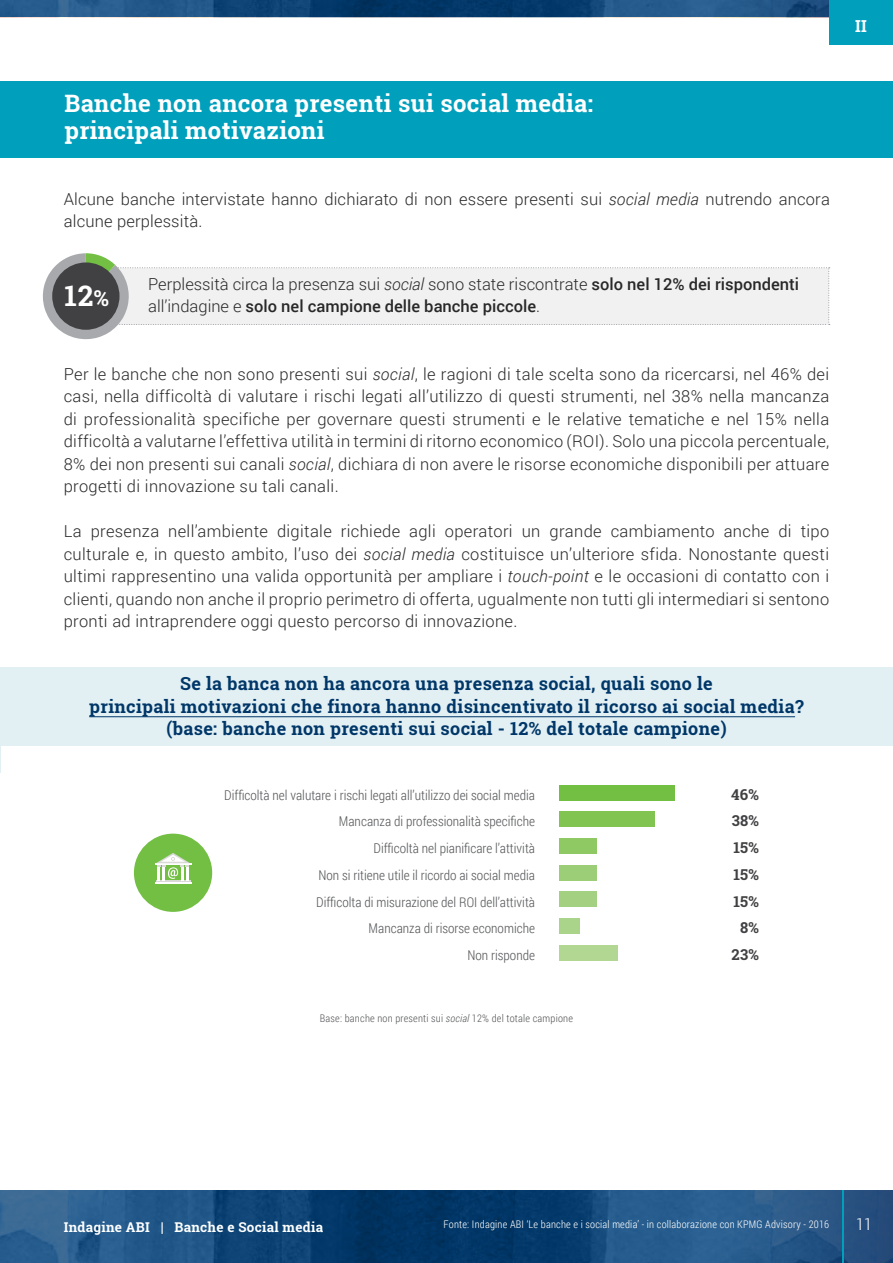
<style>
.page{position:relative;width:893px;height:1263px;background:#fff}
.page>*{position:absolute;margin:0;border:0;box-sizing:border-box;transform-origin:0 0}
.t1{font:336px "Chartwell Bars Vertical";color:#72bf44;scale:.62 1}
.t2{font:700 28.35px "Roboto Slab";color:#fff}
.t3{font:700 24px/27px "Roboto Slab";letter-spacing:.015em;color:#fff}
.t4{font:700 18px/22.5px "Roboto Slab";letter-spacing:.02em;color:#003768;text-align:center}
.t5{font:300 16.5px/22.5px "Roboto";letter-spacing:.01em;color:#292829}
.t6{font:300 16.5px "Roboto Condensed";color:#fff}
.t7{font:700 16.5px "Roboto Slab";color:#fff}
.t8{font:700 15px/26.7px "Roboto Slab";letter-spacing:.02em;color:#414042;text-align:center}
.t9{font:300 13.5px/26.7px "Roboto Condensed";color:#58595b;text-align:right}
.t10{font:700 13.5px "Roboto Slab";letter-spacing:.02em;color:#fff}
.t11{font:300 10.5px "Roboto Condensed";letter-spacing:.02em;color:#fff}
.t12{font:300 10.5px "Roboto Condensed";letter-spacing:.02em;color:#58595b}
.s1{font-style:italic}
.s2{font-size:21.75px}
.s3{font-weight:500}
.s4{color:#81c452}
.s5{color:#a3d181}
.s6{color:#aad48a}
.s7{color:#b1d793}
</style>
<div class="page">
<svg style="left:0;top:1191px;width:893px;height:72px;background:#184d7d"></svg>
<svg style="left:0;top:0;width:829px;height:17px;background:#154b7b"></svg>
<hr style="left:843px;top:1191px;width:1px;height:72px;background:#009fbc">
<div style="left:0;top:81px;width:893px;height:76px;background:#009fbc"></div>
<div style="left:829px;top:0;width:64px;height:45px;background:#009fbc"></div>
<div style="left:0;top:668px;width:893px;height:78px;background:#e2f0f4"></div>
<hr style="left:89px;top:716px;width:706px;height:1px;background:#003768">
<div style="left:134px;top:834px;width:78px;height:78px;background:#72bf44;border-radius:50%"></div>
<hr style="left:155px;top:882px;width:36px;height:2px;background:#fff">
<hr style="left:155px;top:863px;width:36px;height:2px;background:#fff">
<svg style="left:156px;top:853px;width:34px;height:29px"></svg>
<svg style="left:43px;top:253px;width:787px;height:86px"></svg>
<div style="left:52px;top:262px;width:68px;height:68px;background:#414042;border-radius:50%"></div>
<h3 class="t3" style="left:65px;top:90px;width:530px">Banche non ancora presenti sui social media: principali motivazioni</h3>
<p class="t5" style="left:64px;top:187px;width:768px">Alcune banche intervistate hanno dichiarato di non essere presenti sui <span class="s1">social media</span> nutrendo ancora alcune perplessità.</p>
<h2 class="t2" style="left:65px;top:276px;width:46px">12<span class="s2">%</span></h2>
<p class="t5" style="left:148px;top:272px;width:652px">Perplessità circa la presenza sui <span class="s1">social</span> sono state riscontrate <span class="s3">solo nel 12% dei rispondenti </span>all’indagine e <span class="s3">solo nel campione delle banche piccole</span>.</p>
<p class="t5" style="left:64px;top:362px;width:767px;text-align:justify">Per le banche che non sono presenti sui <span class="s1">social</span>, le ragioni di tale scelta sono da ricercarsi, nel 46% dei casi, nella difficoltà di valutare i rischi legati all’utilizzo di questi strumenti, nel 38% nella mancanza di professionalità specifiche per governare questi strumenti e le relative tematiche e nel 15% nella difficoltà a valutarne l’effettiva utilità in termini di ritorno economico (ROI). Solo una piccola percentuale, 8% dei non presenti sui canali <span class="s1">social</span>, dichiara di non avere le risorse economiche disponibili per attuare progetti di innovazione su tali canali.</p>
<p class="t5" style="left:64px;top:519px;width:767px;text-align:justify">La presenza nell’ambiente digitale richiede agli operatori un grande cambiamento anche di tipo culturale e, in questo ambito, l’uso dei <span class="s1">social media</span> costituisce un’ulteriore sfida. Nonostante questi ultimi rappresentino una valida opportunità per ampliare i <span class="s1">touch-point</span> e le occasioni di contatto con i clienti, quando non anche il proprio perimetro di offerta, ugualmente non tutti gli intermediari si sentono pronti ad intraprendere oggi questo percorso di innovazione.</p>
<p class="t4" style="left:89px;top:672px;width:716px">Se la banca non ha ancora una presenza social, quali sono le<br>principali motivazioni che finora hanno disincentivato il ricorso ai social media? (base: banche non presenti sui social - 12% del totale campione)</p>
<h1 class="t1" style="left:881px;top:774px;width:321px;rotate:90deg">46+<span class="s4">38</span> <span class="s5">15</span><span class="s6">8</span><span class="s7">23</span></h1>
<p class="t9" style="left:224px;top:781px;width:312px">Difficoltà nel valutare i rischi legati all’utilizzo dei social media Mancanza di professionalità specifiche<br>Difficoltà nel pianificare l’attività<br>Non si ritiene utile il ricordo ai social media<br>Difficolta di misurazione del ROI dell’attività<br>Mancanza di risorse economiche<br>Non risponde</p>
<p class="t8" style="left:731px;top:780px;width:29px">46%<br>38%<br>15%<br>15%<br>15%<br>8%<br>23%</p>
<p class="t12" style="left:320px;top:1010px;width:255px">Base: banche non presenti sui <span class="s1">social</span> 12% del totale campione</p>
<p class="t7" style="left:855px;top:14px;width:13px">II</p>
<p class="t10" style="left:64px;top:1217px;width:261px">Indagine ABI | Banche e Social media</p>
<p class="t6" style="left:856px;top:1212px;width:17px">11</p>
<p class="t11" style="left:444px;top:1217px;width:387px">Fonte: Indagine ABI ‘Le banche e i social media’ - in collaborazione con KPMG Advisory - 2016</p>
</div>
